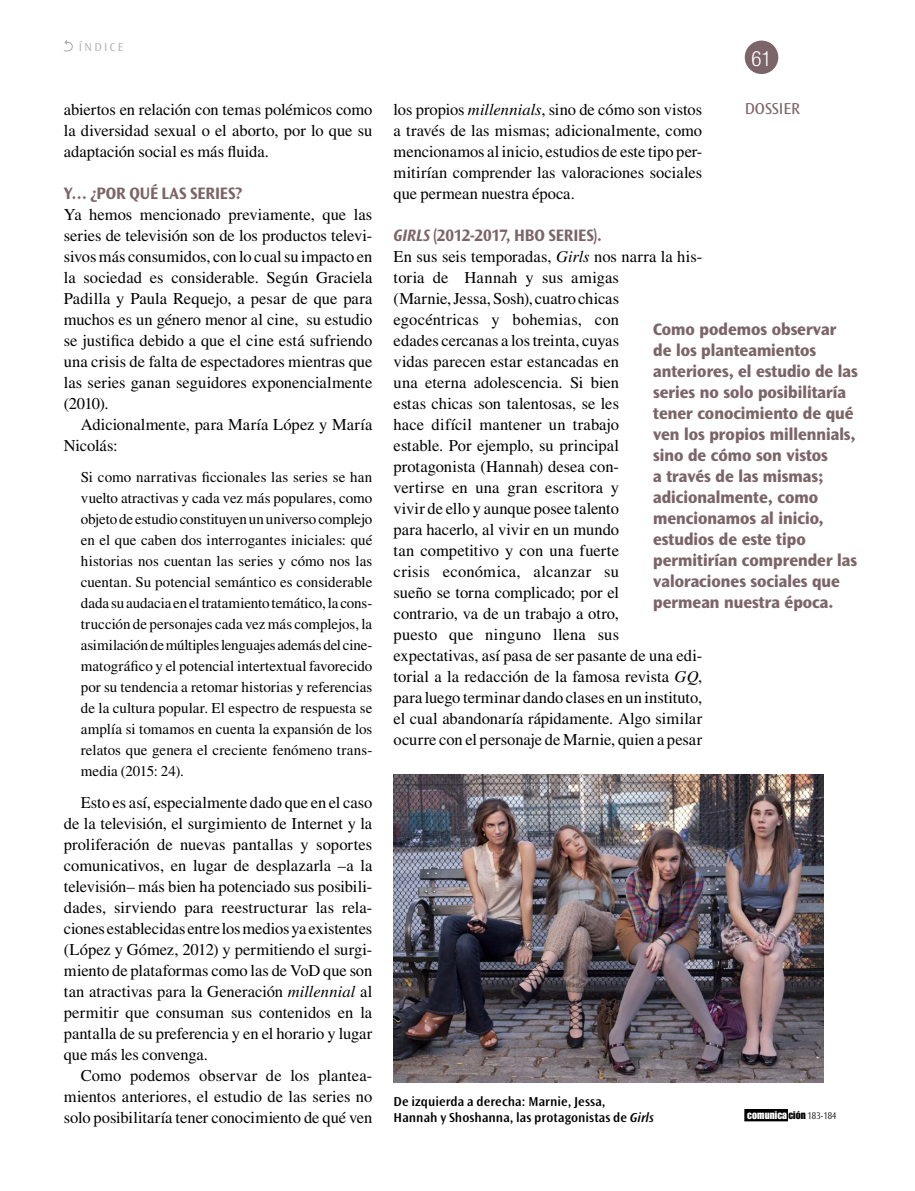
<style>
.page{position:relative;width:915px;height:1191px;background:#fff}
.page>*{position:absolute;margin:0;border:0;box-sizing:border-box;transform-origin:0 0}
.t1{font:300 condensed 21px "Helvetica Neue LT Std";color:#fff}
.t2{font:800 expanded 17.25px/21px "Ocean Sans Std";color:#7b6569;scale:.8 1}
.t3{font:700 semi-expanded 17.25px "Ocean Sans Std";letter-spacing:-.005em;color:#7b6569;scale:.9 1}
.t4{font:16.5px/21px "Times LT Std";color:#000;text-align:justify}
.t5{font:16.5px "Ocean Sans Std";color:#7b6569}
.t6{font:15px/21px "Times LT Std";color:#000;text-align:justify}
.t7{font:600 13.5px/16.5px "Ocean Sans Std";letter-spacing:.005em;color:#000}
.t8{font:300 12px "Ocean Sans Std";letter-spacing:.2em;color:#a7a9ac}
.t9{font:10.8px "Impact LT Std";letter-spacing:.01em;color:#fff}
.s1{font-style:italic}
.s2{font-style:italic;font-stretch:normal}
.s3{color:#000}
.s4{font-family:"Ocean Sans Std";font-weight:300;font-size:10.2px;color:#000}
</style>
<div class="page">
<div style="left:744px;top:41px;width:34px;height:33px;background:#7b6569;border-radius:50%"></div>
<div style="left:744px;top:1109px;width:43px;height:11px;background:#000"></div>
<div style="left:744px;top:1109px;width:43px;height:12px;border:1px solid #000"></div>
<svg style="left:64px;top:40px;width:9px;height:11px"></svg>
<img style="left:393px;top:774px;width:430px;height:308px">
<p class="t8" style="left:79px;top:40px;width:46px">ÍNDICE</p>
<p class="t4" style="left:64px;top:98px;width:310px">abiertos en relación con temas polémicos como la diversidad sexual o el aborto, por lo que su adaptación social es más fluida.</p>
<p class="t3" style="left:64px;top:183px;width:200px">Y… ¿POR QUÉ LAS SERIES?</p>
<p class="t4" style="left:64px;top:203px;width:310px">Ya hemos mencionado previamente, que las series de televisión son de los productos televi&shy;sivos más consumidos, con lo cual su impacto en la sociedad es considerable. Según Graciela Padilla y Paula Requejo, a pesar de que para muchos es un género menor al cine, su estudio se justifica debido a que el cine está sufriendo una crisis de falta de espectadores mientras que las series ganan seguidores exponencialmente (2010).</p>
<p class="t4" style="left:64px;top:413px;width:310px;text-indent:17px">Adicionalmente, para María López y María<br>Nicolás:</p>
<p class="t6" style="left:81px;top:466px;width:293px">Si como narrativas ficcionales las series se han vuelto atractivas y cada vez más populares, como objeto de estudio constituyen un universo complejo en el que caben dos interrogantes iniciales: qué historias nos cuentan las series y cómo nos las cuentan. Su potencial semántico es considerable dada su audacia en el tratamiento temático, la cons&shy;trucción de personajes cada vez más complejos, la asimilación de múltiples lenguajes además del cine&shy;matográfico y el potencial intertextual favorecido por su tendencia a retomar historias y referencias de la cultura popular. El espectro de respuesta se amplía si tomamos en cuenta la expansión de los relatos que genera el creciente fenómeno trans&shy;media (2015: 24).</p>
<p class="t4" style="left:64px;top:791px;width:310px;text-indent:17px">Esto es así, especialmente dado que en el caso de la televisión, el surgimiento de Internet y la proliferación de nuevas pantallas y soportes comunicativos, en lugar de desplazarla –a la televisión– más bien ha potenciado sus posibili&shy;dades, sirviendo para reestructurar las rela&shy;ciones establecidas entre los medios ya existentes (López y Gómez, 2012) y permitiendo el surgi&shy;miento de plataformas como las de VoD que son tan atractivas para la Generación <span class="s1">millennial</span> al permitir que consuman sus contenidos en la pantalla de su preferencia y en el horario y lugar que más les convenga.</p>
<p class="t4" style="left:64px;top:1064px;width:310px;text-indent:17px">Como podemos observar de los plantea&shy;mientos anteriores, el estudio de las series no solo posibilitaría tener conocimiento de qué ven</p>
<p class="t1" style="left:751px;top:46px;width:22px">61</p>
<p class="t5" style="left:744px;top:100px;width:57px">DOSSIER</p>
<p class="t4" style="left:393px;top:98px;width:310px">los propios <span class="s1">millennials</span>, sino de cómo son vistos a través de las mismas; adicionalmente, como mencionamos al inicio, estudios de este tipo per&shy;mitirían comprender las valoraciones sociales que permean nuestra época.</p>
<p class="t3" style="left:393px;top:225px;width:233px"><span class="s2">GIRLS</span> (2012-2017, HBO SERIES).</p>
<p class="t4" style="left:393px;top:245px;width:310px;text-align:left">En sus seis temporadas, <span class="s1">Girls</span> nos narra la his&shy;toria de Hannah y sus amigas<br>(Marnie, Jessa, Sosh), cuatro chicas egocéntricas y bohemias, con<br>edades cercanas a los treinta, cuyas<br>vidas parecen estar estancadas en<br>una eterna adolescencia. Si bien<br>estas chicas son talentosas, se les<br>hace difícil mantener un trabajo<br>estable. Por ejemplo, su principal protagonista (Hannah) desea con-<br>vertirse en una gran escritora y<br>vivir de ello y aunque posee talento<br>para hacerlo, al vivir en un mundo<br>tan competitivo y con una fuerte<br>crisis económica, alcanzar su<br>sueño se torna complicado; por el<br>contrario, va de un trabajo a otro,<br>puesto que ninguno llena sus expectativas, así pasa de ser pasante de una edi&shy;torial a la redacción de la famosa revista <span class="s1">GQ</span>, para luego terminar dando clases en un instituto, el cual abandonaría rápidamente. Algo similar ocurre con el personaje de Marnie, quien a pesar</p>
<p class="t2" style="left:653px;top:319px;width:257px">Como podemos observar de los planteamientos anteriores, el estudio de las series no solo posibilitaría tener conocimiento de qué ven los propios millennials, sino de cómo son vistos<br>a través de las mismas; adicionalmente, como mencionamos al inicio, estudios de este tipo permitirían comprender las valoraciones sociales que permean nuestra época.</p>
<p class="t7" style="left:393px;top:1093px;width:261px">De izquierda a derecha: Marnie, Jessa,<br>Hannah y Shoshanna, las protagonistas de <span class="s1">Girls</span></p>
<p class="t9" style="left:747px;top:1108px;width:91px">comunica <span class="s3">ción</span> <span class="s4">183-184</span></p>
</div>
